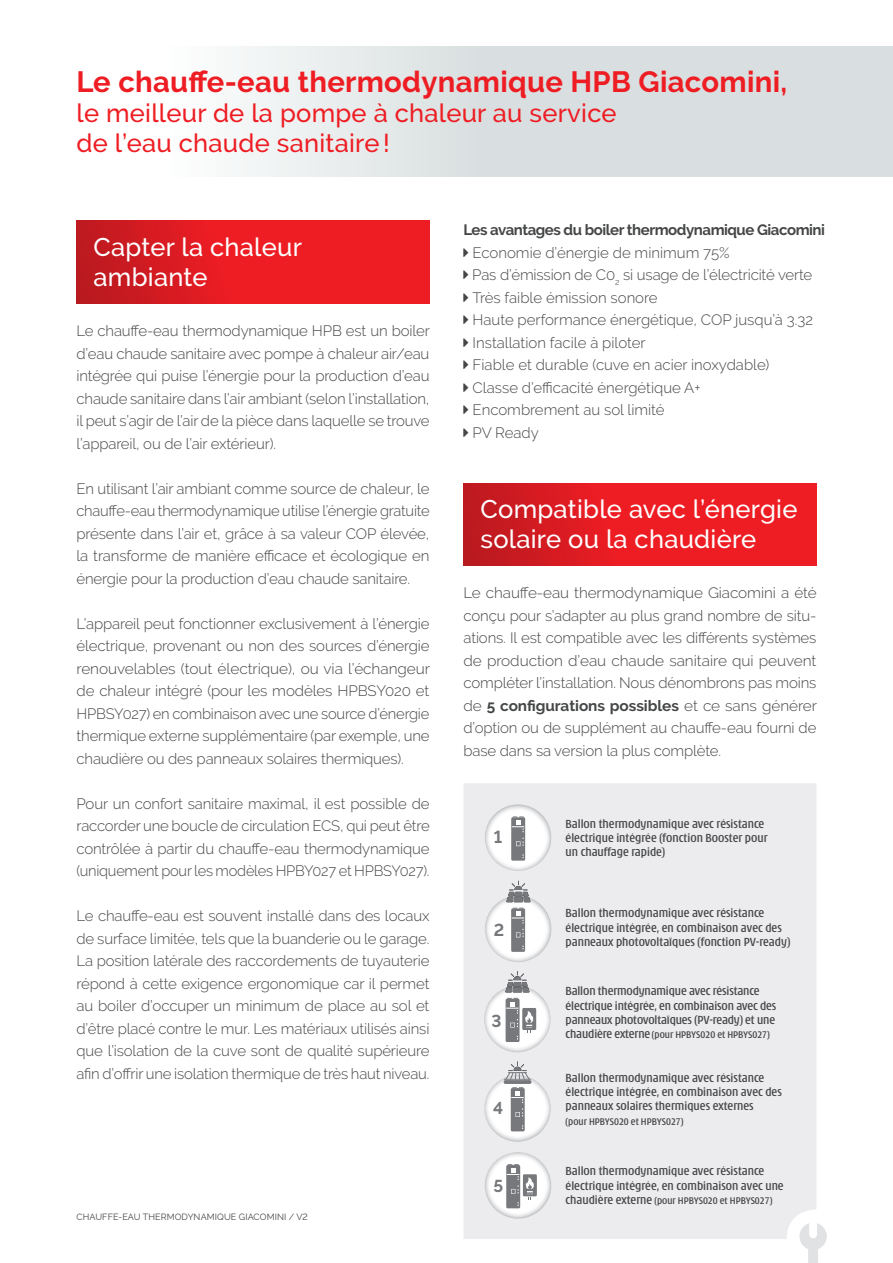
<style>
.page{position:relative;width:893px;height:1263px;background:#fff}
.page>*{position:absolute;margin:0;border:0;box-sizing:border-box;transform-origin:0 0}
.t1{font:700 29.25px "Raleway";letter-spacing:.01em;color:#ee1d23}
.t2{font:500 25.5px/30px "Raleway";letter-spacing:.01em;color:#fff}
.t3{font:500 25.5px/30px "Raleway";letter-spacing:.01em;color:#ee1d23}
.t4{font:700 17.25px "Raleway";color:#76787b}
.t5{font:300 15px/22.5px "Raleway";letter-spacing:-.01em;color:#454647;text-align:justify}
.t6{font:700 15px "Raleway";letter-spacing:-.03em;color:#454647}
.t7{font:500 condensed 12.75px/14.4px "Modena";color:#454647}
.t8{font:500 condensed 10.5px "Modena";color:#454647}
.t9{font:9px "Raleway";letter-spacing:.01em;color:#454647}
.s1{font-weight:700}
.s2{font-size:12.75px}
</style>
<div class="page">
<svg style="left:77px;top:221px;width:352px;height:82px;background:#e21c22"></svg>
<svg style="left:463px;top:483px;width:353px;height:82px;background:#e21c22"></svg>
<div style="left:464px;top:783px;width:352px;height:456px;background:#ececee"></div>
<svg style="left:799px;top:1223px;width:28px;height:40px"></svg>
<svg style="left:484px;top:804px;width:68px;height:67px"></svg>
<svg style="left:484px;top:881px;width:68px;height:81px"></svg>
<svg style="left:484px;top:971px;width:68px;height:81px"></svg>
<svg style="left:483px;top:1062px;width:68px;height:80px"></svg>
<svg style="left:484px;top:1152px;width:68px;height:67px"></svg>
<h1 class="t1" style="left:77px;top:65px;width:712px">Le chauffe-eau thermodynamique HPB Giacomini,</h1>
<h2 class="t3" style="left:77px;top:98px;width:542px">le meilleur de la pompe à chaleur au service de l’eau chaude sanitaire !</h2>
<h2 class="t2" style="left:94px;top:232px;width:210px">Capter la chaleur ambiante</h2>
<p class="t5" style="left:77px;top:320px;width:355px">Le chauffe-eau thermodynamique HPB est un boiler d’eau chaude sanitaire avec pompe à chaleur air/eau intégrée qui puise l’énergie pour la production d’eau chaude sanitaire dans l’air ambiant (selon l’installation, il peut s’agir de l’air de la pièce dans laquelle se trouve l’appareil, ou de l’air extérieur).</p>
<p class="t5" style="left:77px;top:477px;width:355px">En utilisant l’air ambiant comme source de chaleur, le chauffe-eau thermodynamique utilise l’énergie gratuite présente dans l’air et, grâce à sa valeur COP élevée, la transforme de manière efficace et écologique en énergie pour la production d’eau chaude sanitaire.</p>
<p class="t5" style="left:77px;top:612px;width:355px">L’appareil peut fonctionner exclusivement à l’énergie électrique, provenant ou non des sources d’énergie renouvelables (tout électrique), ou via l’échangeur de chaleur intégré (pour les modèles HPBSY020 et HPBSY027) en combinaison avec une source d’énergie thermique externe supplémentaire (par exemple, une chaudière ou des panneaux solaires thermiques).</p>
<p class="t5" style="left:77px;top:792px;width:355px">Pour un confort sanitaire maximal, il est possible de raccorder une boucle de circulation ECS, qui peut être contrôlée à partir du chauffe-eau thermodynamique (uniquement pour les modèles HPBY027 et HPBSY027).</p>
<p class="t5" style="left:77px;top:905px;width:354px">Le chauffe-eau est souvent installé dans des locaux de surface limitée, tels que la buanderie ou le garage.<br>La position latérale des raccordements de tuyauterie répond à cette exigence ergonomique car il permet au boiler d’occuper un minimum de place au sol et d’être placé contre le mur. Les matériaux utilisés ainsi que l’isolation de la cuve sont de qualité supérieure afin d’offrir une isolation thermique de très haut niveau.</p>
<p class="t9" style="left:77px;top:1211px;width:233px">CHAUFFE-EAU THERMODYNAMIQUE GIACOMINI / V2</p>
<p class="t6" style="left:463px;top:221px;width:363px">Les avantages du boiler thermodynamique Giacomini</p>
<p class="t5" style="left:472px;top:241px;width:342px;text-align:left">Economie d’énergie de minimum 75%<br>Pas d’émission de C0<sub>2</sub> si usage de l’électricité verte Très faible émission sonore<br>Haute performance énergétique, COP jusqu’à 3.32<br>Installation facile à piloter<br>Fiable et durable (cuve en acier inoxydable)<br>Classe d’efficacité énergétique A+<br>Encombrement au sol limité<br>PV Ready</p>
<h2 class="t2" style="left:480px;top:494px;width:318px">Compatible avec l’énergie solaire ou la chaudière</h2>
<p class="t5" style="left:463px;top:582px;width:355px">Le chauffe-eau thermodynamique Giacomini a été conçu pour s’adapter au plus grand nombre de situ&shy;ations. Il est compatible avec les différents systèmes de production d’eau chaude sanitaire qui peuvent compléter l’installation. Nous dénombrons pas moins de <span class="s1">5 configurations possibles</span> et ce sans générer d’option ou de supplément au chauffe-eau fourni de base dans sa version la plus complète.</p>
<p class="t4" style="left:494px;top:827px;width:10px">1</p>
<p class="t4" style="left:494px;top:920px;width:12px">2</p>
<p class="t4" style="left:491px;top:1011px;width:12px">3</p>
<p class="t4" style="left:493px;top:1098px;width:12px">4</p>
<p class="t4" style="left:493px;top:1176px;width:11px">5</p>
<p class="t7" style="left:566px;top:817px;width:204px">Ballon thermodynamique avec résistance électrique intégrée (fonction Booster pour un chauffage rapide)</p>
<p class="t7" style="left:566px;top:906px;width:226px">Ballon thermodynamique avec résistance électrique intégrée, en combinaison avec des panneaux photovoltaïques (fonction PV-ready)</p>
<p class="t7" style="left:566px;top:984px;width:212px">Ballon thermodynamique avec résistance électrique intégrée, en combinaison avec des panneaux photovoltaïques (PV-ready) et une</p>
<p class="t8" style="left:566px;top:1030px;width:206px"><span class="s2">chaudière externe</span> (pour HPBYS020 et HPBYS027)</p>
<p class="t7" style="left:566px;top:1071px;width:218px">Ballon thermodynamique avec résistance électrique intégrée, en combinaison avec des panneaux solaires thermiques externes</p>
<p class="t8" style="left:566px;top:1116px;width:119px">(pour HPBYS020 et HPBYS027)</p>
<p class="t7" style="left:566px;top:1164px;width:220px">Ballon thermodynamique avec résistance électrique intégrée, en combinaison avec une</p>
<p class="t8" style="left:566px;top:1195px;width:208px"><span class="s2">chaudière externe</span> (pour HPBYS020 et HPBYS027)</p>
</div>
